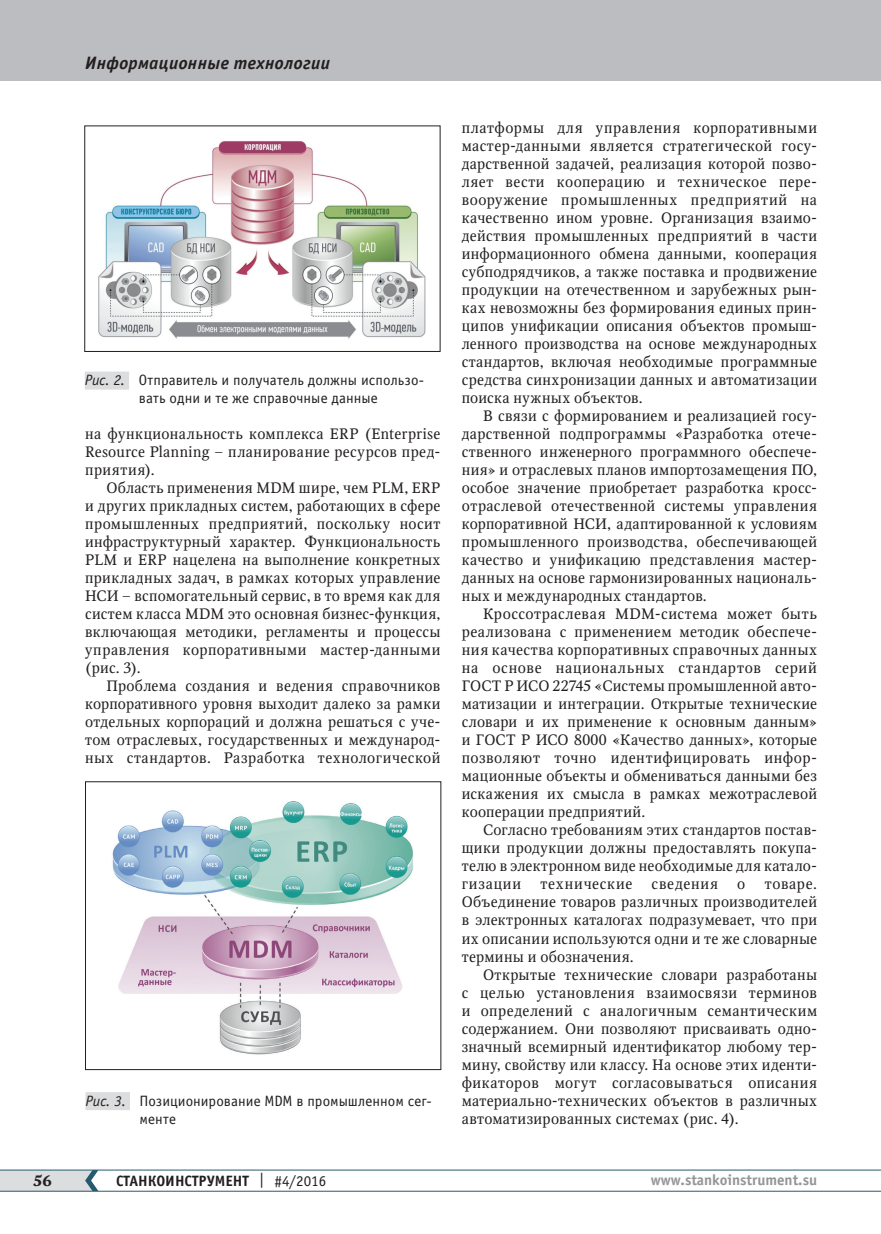
<style>
.page{position:relative;width:881px;height:1234px;background:#fff}
.page>*{position:absolute;margin:0;border:0;box-sizing:border-box;transform-origin:0 0}
.t1{font:italic 700 18px "Officina Sans C";letter-spacing:.015em;color:#231f20}
.t2{font:15px/18px "Octava";letter-spacing:.025em;color:#231f20;text-align:justify}
.t3{font:15px/18px "Officina Sans C";letter-spacing:.005em;color:#231f20;text-align:center}
.t4{font:700 15px "Officina Sans C";color:#231f20}
.t5{font:700 15px "Officina Sans C";color:#939598}
.t6{font:15px "Octava";letter-spacing:.055em;color:#231f20}
.t7{font:700 15px "Octava";color:#231f20}
.s1{font-style:italic}
.s2{font-weight:400}
</style>
<div class="page">
<hr style="left:0;top:1190px;width:880px;height:1px;background:#255a6e">
<hr style="left:0;top:1169px;width:880px;height:1px;background:#255a6e">
<svg style="left:0;top:1169px;width:98px;height:21px;background:#cbd1d5"></svg>
<div style="left:0;top:0;width:880px;height:81px;background:#bcbdc0"></div>
<img style="left:98px;top:141px;width:328px;height:198px">
<div style="left:84px;top:125px;width:356px;height:227px;border:1px solid #231f20"></div>
<img style="left:112px;top:801px;width:301px;height:254px">
<div style="left:85px;top:781px;width:356px;height:288px;border:1px solid #231f20"></div>
<div style="left:85px;top:371px;width:44px;height:18px;background:#dcdddf"></div>
<div style="left:85px;top:1091px;width:45px;height:18px;background:#dcdddf"></div>
<p class="t1" style="left:85px;top:53px;width:246px">Информационные технологии</p>
<p class="t3" style="left:85px;top:371px;width:341px"><span class="s1">Рис. 2.</span> Отправитель и получатель должны использо&shy;вать одни и те же справочные данные</p>
<p class="t2" style="left:85px;top:425px;width:357px">на функциональность комплекса ERP (Enterprise Resource Planning − планирование ресурсов пред&shy;приятия).</p>
<p class="t2" style="left:85px;top:479px;width:357px;text-indent:21px">Область применения MDM шире, чем PLM, ERP и других прикладных систем, работающих в сфере промышленных предприятий, поскольку носит инфраструктурный характер. Функциональность PLM и ERP нацелена на выполнение конкретных прикладных задач, в рамках которых управление НСИ – вспомогательный сервис, в то время как для систем класса MDM это основная бизнес-функция, включающая методики, регламенты и процессы управления корпоративными мастер-данными (рис. 3).</p>
<p class="t2" style="left:85px;top:677px;width:357px;text-indent:21px">Проблема создания и ведения справочников корпоративного уровня выходит далеко за рамки отдельных корпораций и должна решаться с уче&shy;том отраслевых, государственных и международ&shy;ных стандартов. Разработка технологической</p>
<p class="t3" style="left:139px;top:1091px;width:293px;text-align:left;text-indent:-54px"><span class="s1">Рис. 3.</span> Позиционирование MDM в промышленном сег&shy;менте</p>
<p class="t2" style="left:461px;top:119px;width:357px;text-align:left">платформы для управления корпоративными мастер-данными является стратегической госу&shy;дарственной задачей, реализация которой позво&shy;ляет вести кооперацию и техническое пере&shy;вооружение промышленных предприятий на качественно ином уровне. Организация взаимо&shy;действия промышленных предприятий в части информационного обмена данными, кооперация субподрядчиков, а также поставка и продвижение продукции на отечественном и зарубежных рын&shy;ках невозможны без формирования единых прин&shy;ципов унификации описания объектов промыш&shy;ленного производства на основе международных стандартов, включая необходимые программные средства синхронизации данных и автоматизации поиска нужных объектов.</p>
<p class="t2" style="left:461px;top:407px;width:357px;text-align:left;text-indent:21px">В связи с формированием и реализацией госу&shy;дарственной подпрограммы «Разработка отече&shy;ственного инженерного программного обеспече&shy;ния» и отраслевых планов импортозамещения ПО, особое значение приобретает разработка кросс&shy;отраслевой отечественной системы управления корпоративной НСИ, адаптированной к условиям промышленного производства, обеспечивающей качество и унификацию представления мастер&shy;данных на основе гармонизированных националь&shy;ных и международных стандартов.</p>
<p class="t2" style="left:461px;top:605px;width:357px;text-align:left;text-indent:21px">Кроссотраслевая MDM-система может быть реализована с применением методик обеспече&shy;ния качества корпоративных справочных данных на основе национальных стандартов серий ГОСТ Р ИСО 22745 «Системы промышленной авто&shy;матизации и интеграции. Открытые технические словари и их применение к основным данным» и ГОСТ Р ИСО 8000 «Качество данных», которые позволяют точно идентифицировать инфор&shy;мационные объекты и обмениваться данными без искажения их смысла в рамках межотраслевой кооперации предприятий.</p>
<p class="t2" style="left:461px;top:821px;width:357px;text-indent:21px">Согласно требованиям этих стандартов постав&shy;щики продукции должны предоставлять покупа&shy;телю в электронном виде необходимые для катало&shy;гизации</p>
<p class="t2" style="left:461px;top:875px;width:357px;text-indent:303px">товаре.<br>Объединение товаров различных производителей в электронных каталогах подразумевает, что при их описании используются одни и те же словарные термины и обозначения.</p>
<p class="t2" style="left:461px;top:965px;width:357px;text-indent:21px">Открытые технические словари разработаны с целью установления взаимосвязи терминов и определений с аналогичным семантическим содержанием. Они позволяют присваивать одно&shy;значный всемирный идентификатор любому тер&shy;мину, свойству или классу. На основе этих иденти&shy;фикаторов могут согласовываться описания материально-технических объектов в различных автоматизированных системах (рис. 4).</p>
<p class="t6" style="left:540px;top:874px;width:93px">технические</p>
<p class="t6" style="left:651px;top:874px;width:68px">сведения</p>
<p class="t2" style="left:737px;top:875px;width:10px">о</p>
<p class="t7" style="left:33px;top:1170px;width:20px">56</p>
<p class="t4" style="left:116px;top:1171px;width:211px">СТАНКОИНСТРУМЕНТ <span class="s2">| #4/2016</span></p>
<p class="t5" style="left:650px;top:1171px;width:168px">www.stankoinstrument.su</p>
</div>
